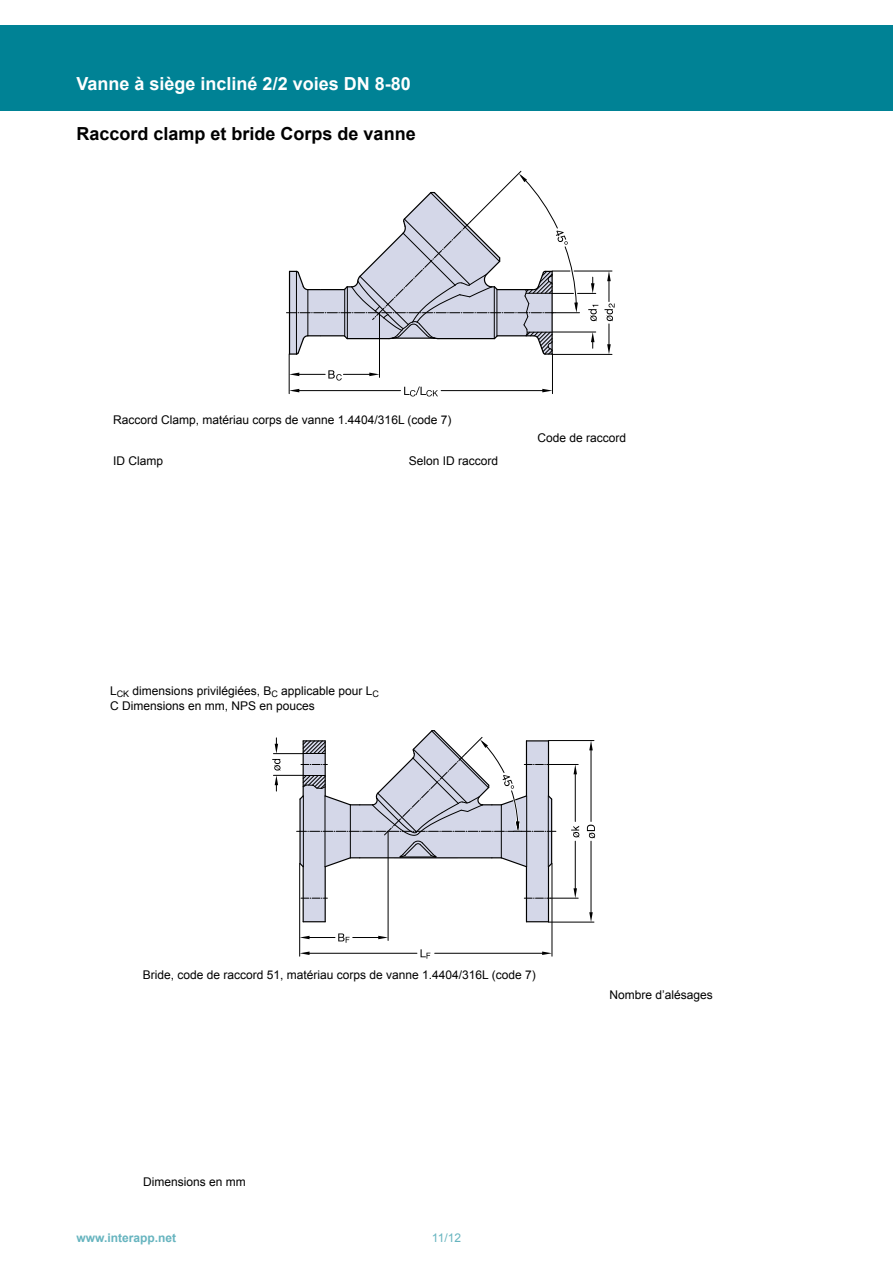
<style>
.page{position:relative;width:893px;height:1263px;background:#fff}
.page>*{position:absolute;margin:0;border:0;box-sizing:border-box;transform-origin:0 0}
.t1{font:700 18px "Arial";color:#fff}
.t2{font:700 18px "Arial";color:#000}
.t3{font:12px/15px "Arial";color:#000}
.t4{font:700 12px "Arial";color:#66b4bf}
.t5{font:12px "Arial";color:#66b4bf}
</style>
<div class="page">
<div style="left:0;top:26px;width:893px;height:85px;background:#008295"></div>
<hr style="left:574px;top:271px;width:38px;height:1px;background:#000">
<hr style="left:552px;top:354px;width:60px;height:1px;background:#000">
<hr style="left:289px;top:354px;width:1px;height:40px;background:#000">
<hr style="left:552px;top:354px;width:1px;height:40px;background:#000">
<hr style="left:379px;top:313px;width:1px;height:64px;background:#000">
<svg style="left:542px;top:389px;width:10px;height:3px"></svg>
<hr style="left:441px;top:390px;width:102px;height:1px;background:#000">
<svg style="left:289px;top:389px;width:10px;height:3px"></svg>
<hr style="left:298px;top:390px;width:102px;height:1px;background:#000">
<svg style="left:289px;top:370px;width:90px;height:11px"></svg>
<svg style="left:604px;top:271px;width:11px;height:83px"></svg>
<svg style="left:286px;top:171px;width:312px;height:184px"></svg>
<svg style="left:404px;top:386px;width:34px;height:10px"></svg>
<svg style="left:300px;top:868px;width:252px;height:54px"></svg>
<svg style="left:304px;top:921px;width:21px;height:1px"></svg>
<svg style="left:527px;top:921px;width:21px;height:1px"></svg>
<svg style="left:301px;top:898px;width:26px;height:1px"></svg>
<hr style="left:303px;top:867px;width:1px;height:55px;background:#000">
<hr style="left:548px;top:867px;width:1px;height:55px;background:#000">
<hr style="left:325px;top:867px;width:1px;height:55px;background:#000">
<hr style="left:526px;top:867px;width:1px;height:55px;background:#000">
<hr style="left:548px;top:740px;width:46px;height:1px;background:#000">
<hr style="left:273px;top:753px;width:30px;height:1px;background:#000">
<hr style="left:273px;top:775px;width:30px;height:1px;background:#000">
<hr style="left:548px;top:922px;width:46px;height:1px;background:#000">
<hr style="left:299px;top:863px;width:1px;height:93px;background:#000">
<hr style="left:552px;top:863px;width:1px;height:93px;background:#000">
<hr style="left:388px;top:831px;width:1px;height:109px;background:#000">
<svg style="left:542px;top:951px;width:10px;height:4px"></svg>
<hr style="left:435px;top:953px;width:108px;height:1px;background:#000">
<svg style="left:300px;top:951px;width:10px;height:4px"></svg>
<hr style="left:309px;top:953px;width:108px;height:1px;background:#000">
<svg style="left:589px;top:912px;width:4px;height:10px"></svg>
<hr style="left:591px;top:841px;width:1px;height:72px;background:#000">
<svg style="left:589px;top:740px;width:4px;height:10px"></svg>
<hr style="left:591px;top:749px;width:1px;height:72px;background:#000">
<svg style="left:524px;top:888px;width:54px;height:11px"></svg>
<hr style="left:575px;top:841px;width:1px;height:48px;background:#000">
<svg style="left:587px;top:825px;width:8px;height:13px"></svg>
<svg style="left:272px;top:738px;width:9px;height:53px"></svg>
<svg style="left:297px;top:730px;width:282px;height:138px"></svg>
<svg style="left:421px;top:949px;width:9px;height:10px"></svg>
<svg style="left:300px;top:933px;width:88px;height:10px"></svg>
<h1 class="t1" style="left:77px;top:71px;width:336px">Vanne à siège incliné 2/2 voies DN 8-80</h1>
<h1 class="t2" style="left:77px;top:122px;width:341px">Raccord clamp et bride Corps de vanne</h1>
<p class="t3" style="left:113px;top:413px;width:340px">Raccord Clamp, matériau corps de vanne 1.4404/316L (code 7)</p>
<p class="t3" style="left:113px;top:453px;width:52px">ID Clamp</p>
<p class="t3" style="left:409px;top:453px;width:91px">Selon ID raccord</p>
<p class="t3" style="left:537px;top:431px;width:90px">Code de raccord</p>
<p class="t3" style="left:110px;top:684px;width:270px">L<sub>CK</sub> dimensions privilégiées, B<sub>C</sub> applicable pour L<sub>C<br></sub>C Dimensions en mm, NPS en pouces</p>
<p class="t3" style="left:143px;top:967px;width:395px">Bride, code de raccord 51, matériau corps de vanne 1.4404/316L (code 7)</p>
<p class="t3" style="left:143px;top:1174px;width:104px">Dimensions en mm</p>
<p class="t4" style="left:77px;top:1230px;width:101px">www.interapp.net</p>
<p class="t5" style="left:432px;top:1230px;width:31px">11/12</p>
<p class="t3" style="left:609px;top:988px;width:105px">Nombre d’alésages</p>
</div>
